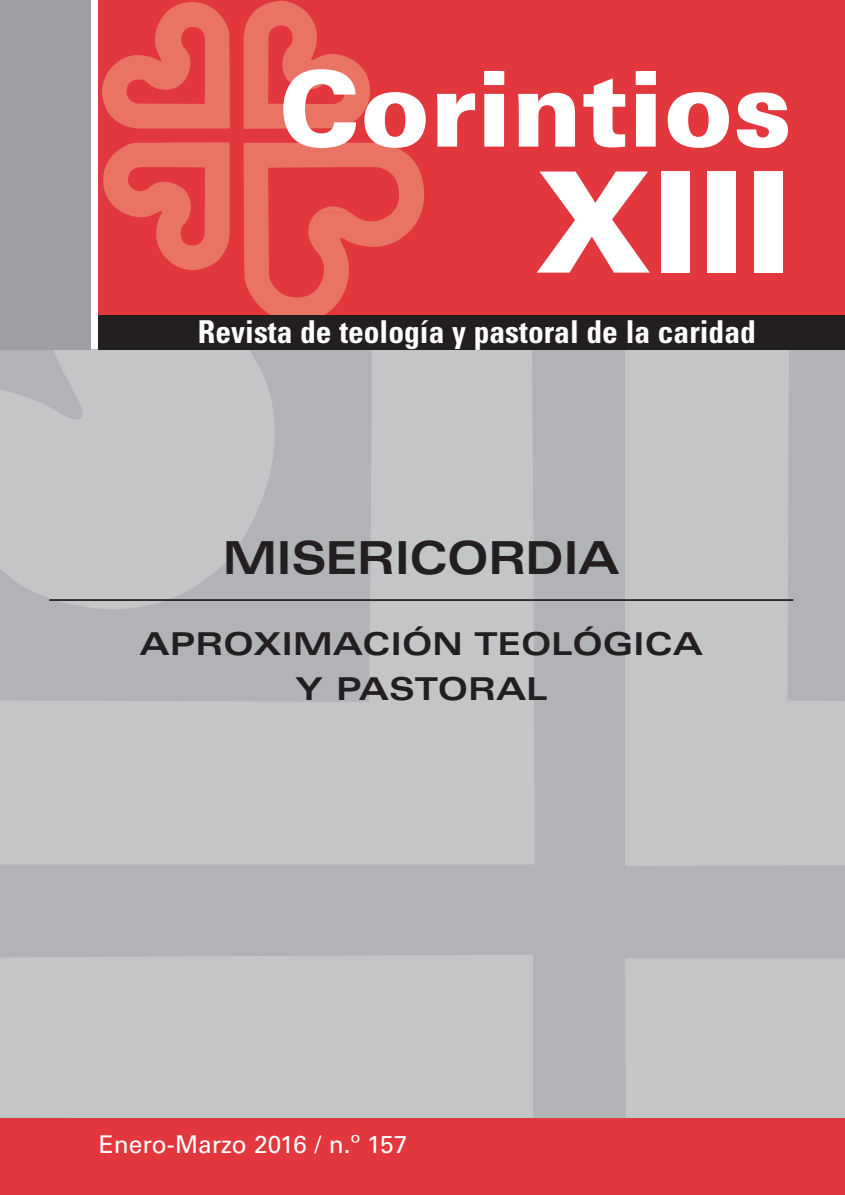
<style>
.page{position:relative;width:845px;height:1195px;background:#fff}
.page>*{position:absolute;margin:0;border:0;box-sizing:border-box;transform-origin:0 0}
.t1{font:900 140px "Univers";color:#fff}
.t2{font:900 105px "Univers";color:#fff}
.t3{font:700 expanded 45.5px "Univers";letter-spacing:-.02em;color:#231f20;scale:.95 1}
.t4{font:700 condensed 31.5px "Univers";color:#fff}
.t5{font:700 expanded 31.5px/45.5px "Univers";color:#231f20;text-align:center}
.t6{font:24.5px "Univers 1";color:#fff}
</style>
<div class="page">
<div style="left:0;top:349px;width:845px;height:842px;background:#b2b3b7"></div>
<svg style="left:625px;top:349px;width:220px;height:517px;fill:#c4c5c7"></svg>
<svg style="left:0;top:349px;width:535px;height:515px;fill:#c4c5c7"></svg>
<svg style="left:0;top:349px;width:310px;height:260px;fill:#c4c5c7"></svg>
<div style="left:0;top:955px;width:533px;height:163px;background:#c4c5c7"></div>
<div style="left:625px;top:958px;width:220px;height:160px;background:#c4c5c7"></div>
<div style="left:0;top:1118px;width:845px;height:77px;background:#e1373d"></div>
<hr style="left:49px;top:599px;width:744px;height:2px;background:#231f20">
<div style="left:0;top:0;width:91px;height:349px;background:#9d9fa2"></div>
<div style="left:99px;top:0;width:746px;height:316px;background:#e1373d"></div>
<svg style="left:243px;top:1px;width:127px;height:128px"></svg>
<svg style="left:102px;top:2px;width:128px;height:127px"></svg>
<svg style="left:103px;top:142px;width:321px;height:173px"></svg>
<svg style="left:317px;top:203px;width:33px;height:10px"></svg>
<div style="left:99px;top:315px;width:746px;height:34px;background:#231f20"></div>
<h2 class="t2" style="left:279px;top:43px;width:515px">Corintios</h2>
<h1 class="t1" style="left:536px;top:135px;width:258px">XIII</h1>
<p class="t4" style="left:198px;top:312px;width:559px">Revista de teología y pastoral de la caridad</p>
<h3 class="t3" style="left:223px;top:532px;width:420px">MISERICORDIA</h3>
<p class="t5" style="left:139px;top:620px;width:565px">APROXIMACIÓN TEOLÓGICA<br>Y PASTORAL</p>
<p class="t6" style="left:99px;top:1129px;width:310px">Enero-Marzo 2016 / n.º 157</p>
</div>
